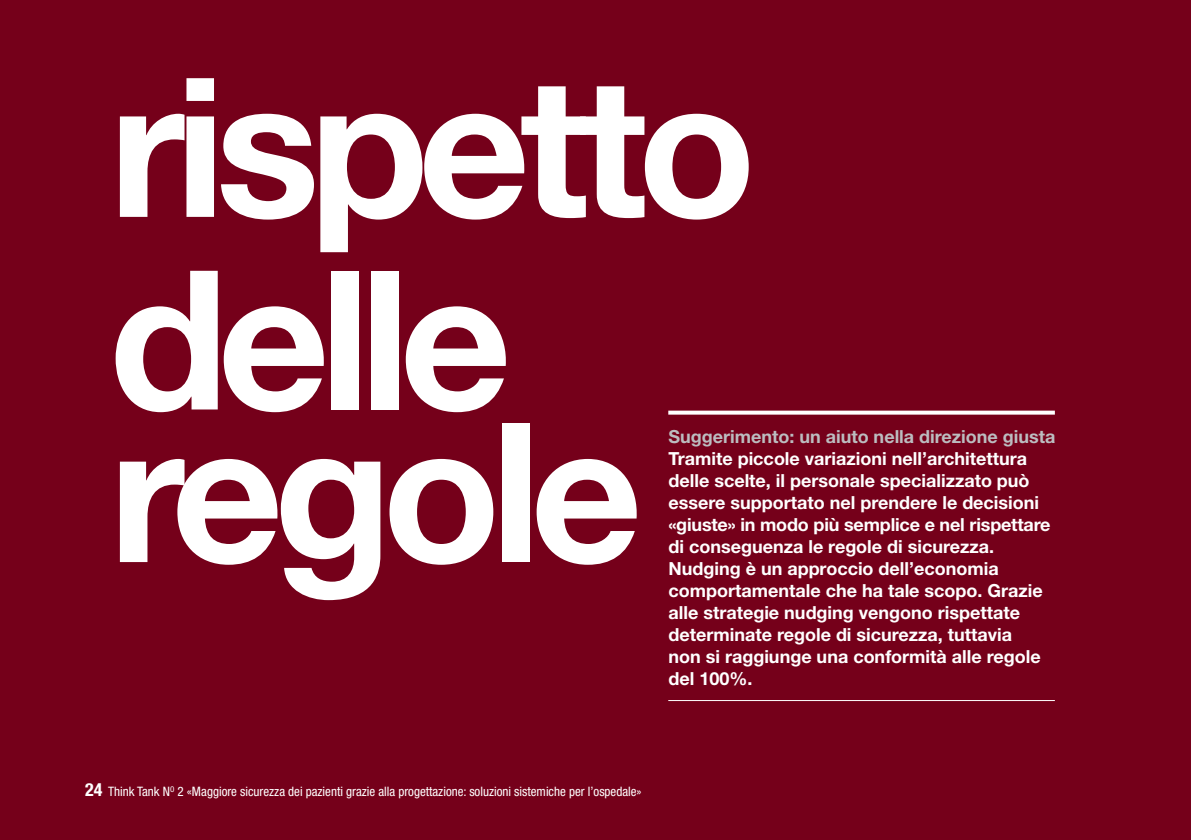
<style>
.page{position:relative;width:1191px;height:840px;background:#fff}
.page>*{position:absolute;margin:0;border:0;box-sizing:border-box;transform-origin:0 0}
.t1{font:700 194px/192.4px "Helvetica Neue";letter-spacing:-.05em;color:#fff}
.t2{font:700 18px/22px "Helvetica Neue";color:#fff}
.t3{font:700 18px "Helvetica Neue";color:#bcbdc0}
.t4{font:condensed 13px "Helvetica Neue";color:#fff}
.s1{font-weight:700;font-size:18px}
</style>
<div class="page">
<div style="left:0;top:0;width:1191px;height:839px;background:#75001a"></div>
<svg style="left:668px;top:410px;width:386px;height:4px;fill:#fff"></svg>
<hr style="left:668px;top:699px;width:386px;height:1px;background:#fff">
<h1 class="t1" style="left:109px;top:69px;width:648px">rispetto delle</h1>
<h1 class="t1" style="left:109px;top:414px;width:534px">regole</h1>
<p class="t3" style="left:668px;top:429px;width:388px">Suggerimento: un aiuto nella direzione giusta</p>
<p class="t2" style="left:668px;top:448px;width:384px">Tramite piccole variazioni nell’architettura delle scelte, il personale specializzato può essere supportato nel prendere le decisioni «giuste» in modo più semplice e nel rispettare di conseguenza le regole di sicurezza.<br>Nudging è un approccio dell’economia comportamentale che ha tale scopo. Grazie alle strategie nudging vengono rispettate determinate regole di sicurezza, tuttavia<br>non si raggiunge una conformità alle regole del 100%.</p>
<p class="t4" style="left:85px;top:786px;width:558px"><span class="s1">24</span> Think Tank N<sup>O</sup> 2 «Maggiore sicurezza dei pazienti grazie alla progettazione: soluzioni sistemiche per l’ospedale»</p>
</div>
